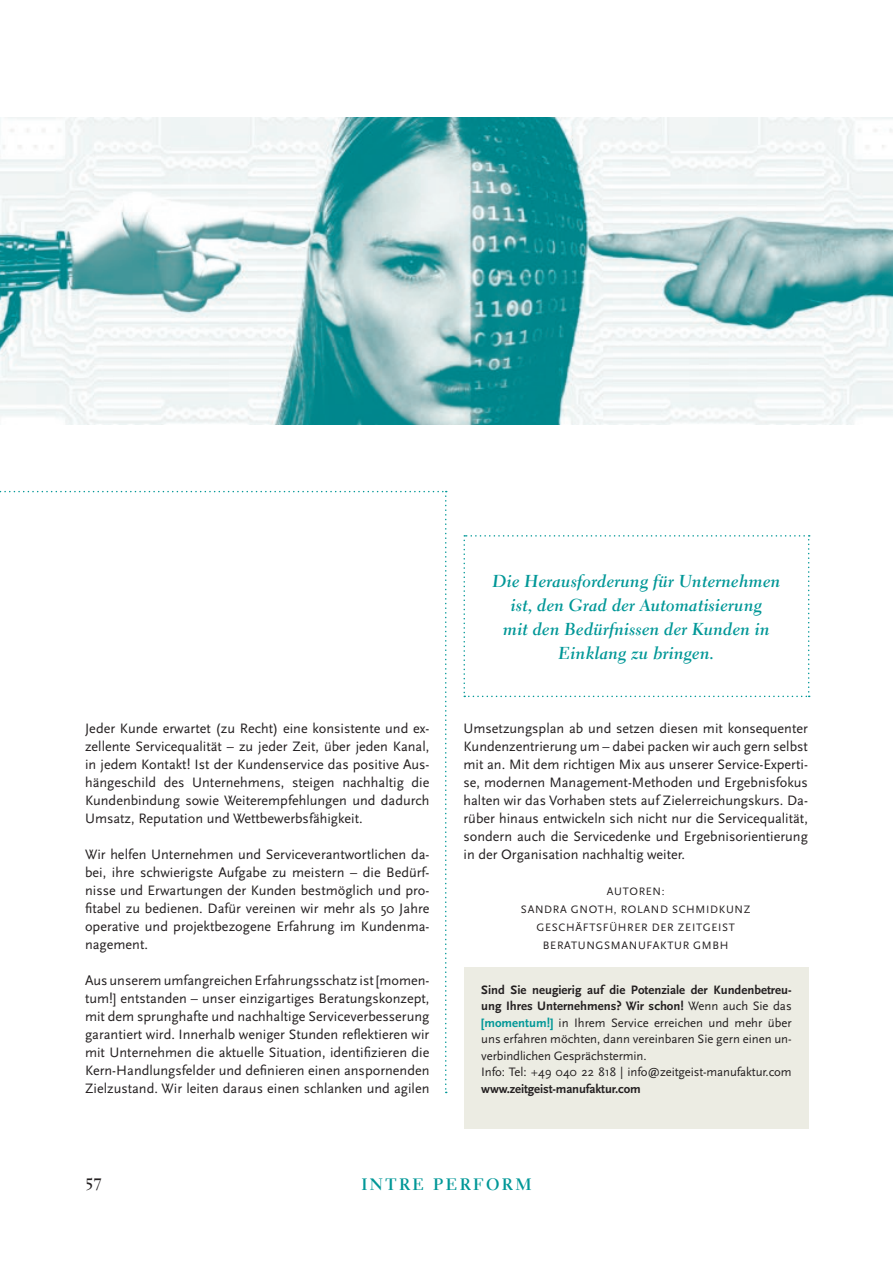
<style>
.page{position:relative;width:893px;height:1263px;background:#fff}
.page>*{position:absolute;margin:0;border:0;box-sizing:border-box;transform-origin:0 0}
.Story___Pull_Quote{font:17.25px/24px "Electra LT Std Bold Cursive";letter-spacing:.01em;color:#009797;text-align:center}
.t1{font:700 16.5px "Electra LT Std";letter-spacing:.15em;color:#009797}
.t2{font:700 16.5px "Electra LT Std";color:#231f20}
.Story___Fließtext{font:14.25px/18px "Scala Sans Pro";color:#231f20;text-align:justify}
.Story___Infokasten_F{font:12.75px/16.5px "Scala Sans Pro";letter-spacing:-.01em;color:#231f20;text-align:justify}
.Story___Autor{font:11.25px/18px "Scala Sans Pro";letter-spacing:.06em;color:#231f20;text-align:center}
.s1{font-weight:700}
.s2{font-weight:700;color:#009797}
</style>
<div class="page">
<img style="left:0;top:118px;width:893px;height:306px">
<div style="left:464px;top:967px;width:345px;height:162px;background:#ecece3"></div>
<svg style="left:463px;top:535px;width:347px;height:162px"></svg>
<p class="Story___Fließtext" style="left:85px;top:719px;width:346px">Jeder Kunde erwartet (zu Recht) eine konsistente und ex&shy;zellente Servicequalität – zu jeder Zeit, über jeden Kanal, in jedem Kontakt! Ist der Kundenservice das positive Aus&shy;hängeschild des Unternehmens, steigen nachhaltig die Kundenbindung sowie Weiterempfehlungen und dadurch Umsatz, Reputation und Wettbewerbsfähigkeit.</p>
<p class="Story___Fließtext" style="left:85px;top:845px;width:346px">Wir helfen Unternehmen und Serviceverantwortlichen da&shy;bei, ihre schwierigste Aufgabe zu meistern – die Bedürf&shy;nisse und Erwartungen der Kunden bestmöglich und pro&shy;fitabel zu bedienen. Dafür vereinen wir mehr als 50 Jahre operative und projektbezogene Erfahrung im Kundenma&shy;nagement.</p>
<p class="Story___Fließtext" style="left:85px;top:971px;width:346px">Aus unserem umfangreichen Erfahrungsschatz ist [momen&shy;tum!] entstanden – unser einzigartiges Beratungskonzept, mit dem sprunghafte und nachhaltige Serviceverbesserung garantiert wird. Innerhalb weniger Stunden reflektieren wir mit Unternehmen die aktuelle Situation, identifizieren die Kern-Handlungsfelder und definieren einen anspornenden Zielzustand. Wir leiten daraus einen schlanken und agilen</p>
<p class="Story___Pull_Quote" style="left:492px;top:569px;width:289px">Die Herausforderung für Unternehmen ist, den Grad der Automatisierung<br>mit den Bedürfnissen der Kunden in<br>Einklang zu bringen.</p>
<p class="Story___Fließtext" style="left:463px;top:719px;width:346px">Umsetzungsplan ab und setzen diesen mit konsequenter Kundenzentrierung um – dabei packen wir auch gern selbst mit an. Mit dem richtigen Mix aus unserer Service-Experti&shy;se, modernen Management-Methoden und Ergebnisfokus halten wir das Vorhaben stets auf Zielerreichungskurs. Da&shy;rüber hinaus entwickeln sich nicht nur die Servicequalität, sondern auch die Servicedenke und Ergebnisorientierung in der Organisation nachhaltig weiter.</p>
<p class="Story___Autor" style="left:521px;top:882px;width:231px">AUTOREN:<br>SANDRA GNOTH, ROLAND SCHMIDKUNZ<br>GESCHÄFTSFÜHRER DER ZEITGEIST<br>BERATUNGSMANUFAKTUR GMBH</p>
<p class="Story___Infokasten_F" style="left:481px;top:981px;width:312px"><span class="s1">Sind Sie neugierig auf die Potenziale der Kundenbetreu&shy;ung Ihres Unternehmens? Wir schon!</span> Wenn auch Sie das <span class="s2">[momentum!]</span> in Ihrem Service erreichen und mehr über uns erfahren möchten, dann vereinbaren Sie gern einen un&shy;verbindlichen Gesprächstermin.</p>
<p class="Story___Infokasten_F" style="left:481px;top:1064px;width:312px">Info: Tel: +49 040 22 818 | info@zeitgeist-manufaktur.com <span class="s1">www.zeitgeist-manufaktur.com</span></p>
<p class="t2" style="left:85px;top:1174px;width:19px">57</p>
<p class="t1" style="left:361px;top:1174px;width:172px">INTRE PERFORM</p>
</div>
